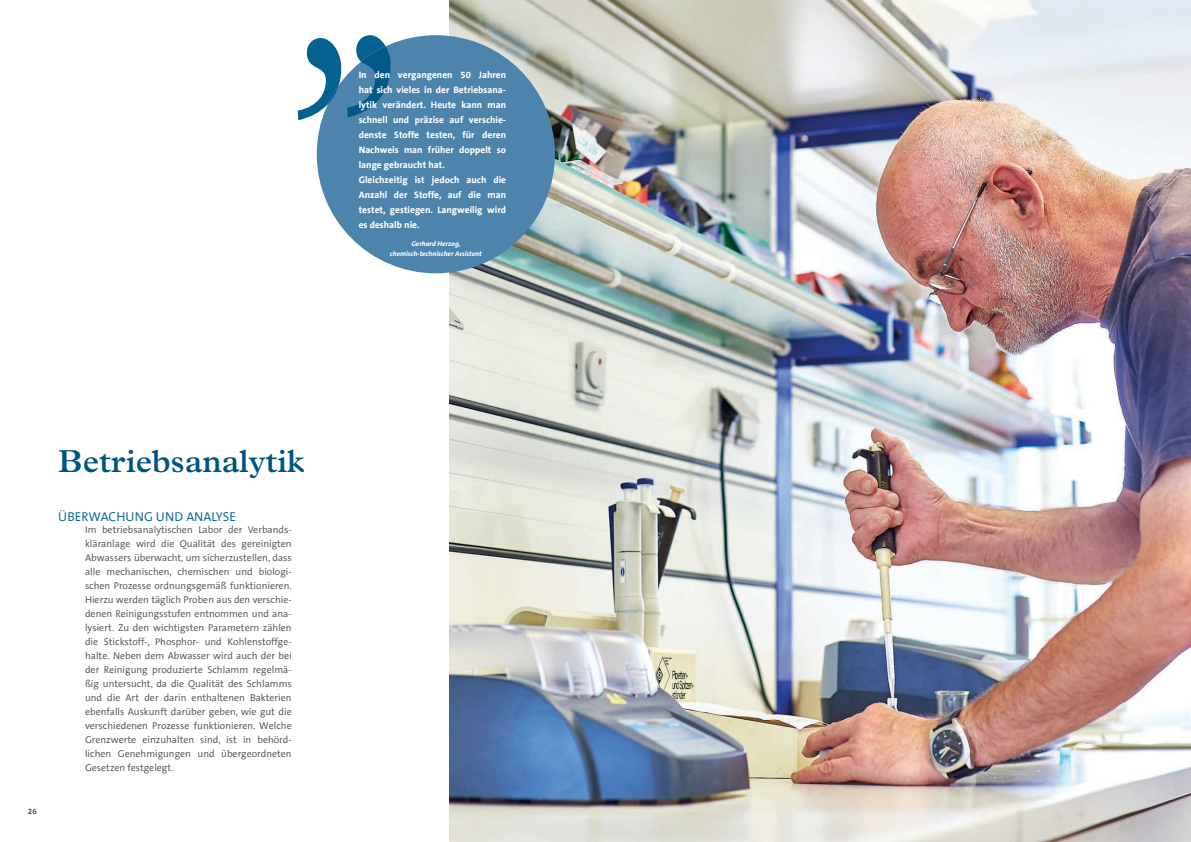
<style>
.page{position:relative;width:1191px;height:842px;background:#fff}
.page>*{position:absolute;margin:0;border:0;box-sizing:border-box;transform-origin:0 0}
.t1{font:600 32px "Plantin";color:#005381}
.t2{font:13px "The Sans Office LF";color:#126995}
.t3{font:10px/14px "The Sans Office LF";color:#57585a;text-align:justify}
.t4{font:700 9.5px/15px "The Sans Office LF";color:#fff}
.t5{font:700 8px "The Sans Office LF";color:#57585a}
.t6{font:italic 700 7px/10px "The Sans Office LF";color:#fff;text-align:center}
</style>
<div class="page">
<img style="left:449px;top:0;width:742px;height:842px">
<div style="left:317px;top:35px;width:238px;height:238px;background:#4d84ac;border-radius:50%"></div>
<svg style="left:298px;top:35px;width:94px;height:85px"></svg>
<p class="t4" style="left:359px;top:67px;width:149px">In den vergangenen 50 Jahren hat sich vieles in der Betriebsana&shy;lytik verändert. Heute kann man schnell und präzise auf verschie&shy;denste Stoffe testen, für deren<br>Nachweis man früher doppelt so lange gebraucht hat.<br>Gleichzeitig ist jedoch auch die<br>Anzahl der Stoffe, auf die man testet, gestiegen. Langweilig wird es deshalb nie.</p>
<p class="t6" style="left:390px;top:239px;width:93px">Gerhard Herzog, chemisch-technischer Assistent</p>
<p class="t5" style="left:28px;top:807px;width:10px">26</p>
<h1 class="t1" style="left:58px;top:442px;width:247px">Betriebsanalytik</h1>
<h2 class="t2" style="left:58px;top:510px;width:179px">ÜBERWACHUNG UND ANALYSE</h2>
<p class="t3" style="left:85px;top:523px;width:208px">Im betriebsanalytischen Labor der Verbands&shy;kläranlage wird die Qualität des gereinigten Abwassers überwacht, um sicherzustellen, dass alle mechanischen, chemischen und biologi&shy;schen Prozesse ordnungsgemäß funktionieren.<br>Hierzu werden täglich Proben aus den verschie&shy;denen Reinigungsstufen entnommen und ana&shy;lysiert. Zu den wichtigsten Parametern zählen die Stickstoff-, Phosphor- und Kohlenstoffge&shy;halte. Neben dem Abwasser wird auch der bei der Reinigung produzierte Schlamm regelmä&shy;ßig untersucht, da die Qualität des Schlamms und die Art der darin enthaltenen Bakterien ebenfalls Auskunft darüber geben, wie gut die verschiedenen Prozesse funktionieren. Welche Grenzwerte einzuhalten sind, ist in behörd&shy;lichen Genehmigungen und übergeordneten Gesetzen festgelegt.</p>
</div>
